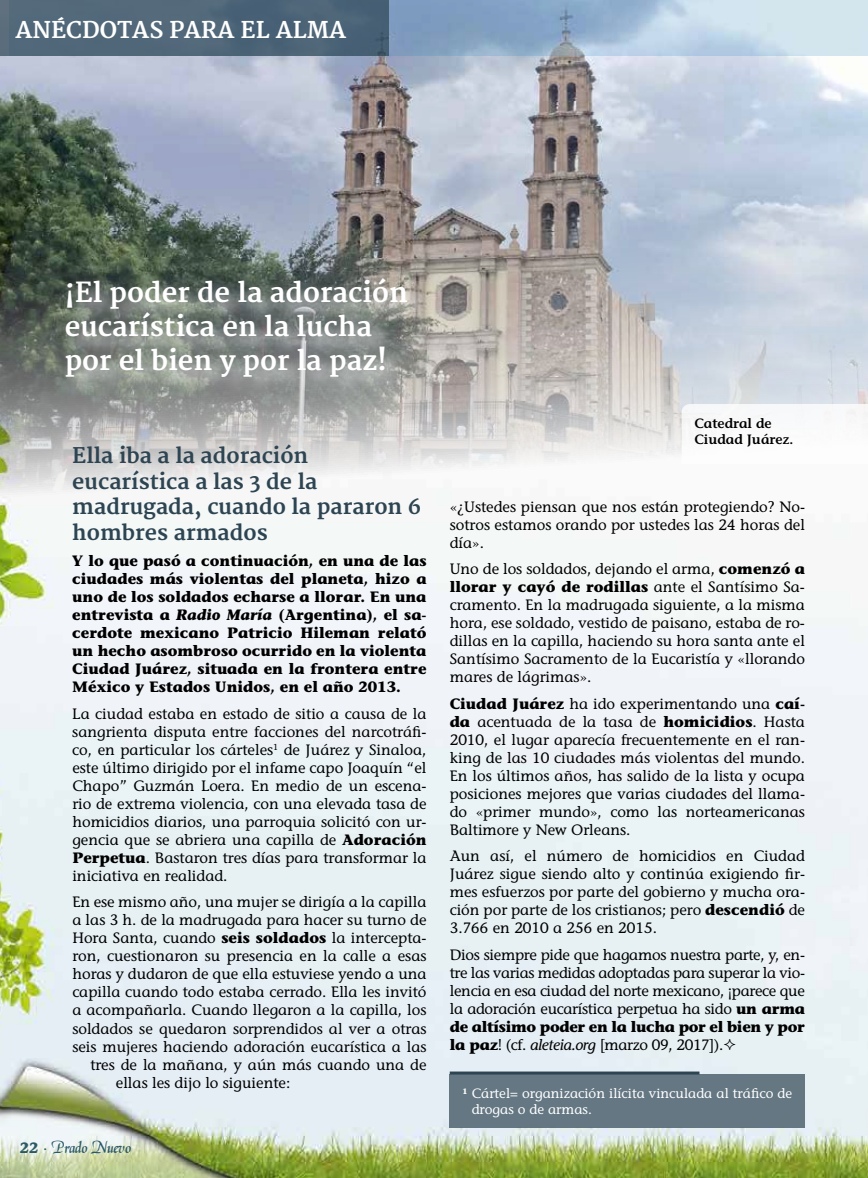
<style>
.page{position:relative;width:868px;height:1178px;background:#fff}
.page>*{position:absolute;margin:0;border:0;box-sizing:border-box;transform-origin:0 0}
.t1{font:700 27px/33.6px "Merriweather";color:#fff}
.t2{font:700 22.5px "Merriweather";color:#fff}
.t3{font:700 21px/25.5px "Merriweather";color:#2d4452}
.t4{font:18px "Daniela";color:#2b5a67}
.t5{font:500 15px/18px "Stone Informal Std";color:#000;text-align:justify}
.t6{font:700 15px/18px "Stone Informal Std";color:#000;text-align:justify}
.t7{font:500 13.5px/16.2px "Stone Informal Std";color:#fff}
.t8{font:600 13.5px/16.2px "Stone Informal Std";color:#000}
.s1{font-style:italic}
.s2{font-weight:700}
.s3{font-family:"Stone Informal Std";font-weight:700;font-size:15px}
.s4{font-family:"Stone Informal Std";font-weight:500;font-size:15px}
</style>
<div class="page">
<img style="left:0;top:502px;width:867px;height:676px">
<img style="left:0;top:55px;width:867px;height:447px">
<hr style="left:449px;top:1071px;width:250px;height:3px;background:#2d4452">
<div style="left:449px;top:1074px;width:355px;height:54px;background:#647783"></div>
<svg style="left:681px;top:404px;width:186px;height:60px"></svg>
<svg style="left:388px;top:0;width:479px;height:55px;background:#a8c0d7"></svg>
<div style="left:0;top:0;width:388px;height:55px;background:#506779"></div>
<svg style="left:61px;top:275px;width:369px;height:126px;background:#828783"></svg>
<svg style="left:724px;top:1038px;width:11px;height:12px"></svg>
<h2 class="t2" style="left:15px;top:17px;width:332px">ANÉCDOTAS PARA EL ALMA</h2>
<h1 class="t1" style="left:65px;top:277px;width:345px">¡El poder de la adoración eucarística en la lucha por el bien y por la paz!</h1>
<h3 class="t3" style="left:72px;top:444px;width:350px">Ella iba a la adoración eucarística a las 3 de la madrugada, cuando la pararon 6 hombres armados</h3>
<p class="t6" style="left:72px;top:552px;width:356px">Y lo que pasó a continuación, en una de las ciudades más violentas del planeta, hizo a uno de los soldados echarse a llorar. En una entrevista a <span class="s1">Radio María</span> (Argentina), el sa&shy;cerdote mexicano Patricio Hileman relató un hecho asombroso ocurrido en la violenta Ciudad Juárez, situada en la frontera entre México y Estados Unidos, en el año 2013.</p>
<p class="t5" style="left:72px;top:705px;width:356px">La ciudad estaba en estado de sitio a causa de la sangrienta disputa entre facciones del narcotráfi&shy;co, en particular los cárteles<sup>1</sup> de Juárez y Sinaloa, este último dirigido por el infame capo Joaquín “el Chapo” Guzmán Loera. En medio de un escena&shy;rio de extrema violencia, con una elevada tasa de homicidios diarios, una parroquia solicitó con ur&shy;gencia que se abriera una capilla de <span class="s2">Adoración Perpetua</span>. Bastaron tres días para transformar la iniciativa en realidad.</p>
<p class="t5" style="left:72px;top:893px;width:356px">En ese mismo año, una mujer se dirigía a la capilla</p>
<p class="t5" style="left:72px;top:911px;width:355px">a las 3 h. de la madrugada para hacer su turno de</p>
<p class="t5" style="left:72px;top:929px;width:355px">Hora Santa, cuando <span class="s2">seis soldados</span> la intercepta-</p>
<p class="t5" style="left:72px;top:947px;width:355px">ron, cuestionaron su presencia en la calle a esas</p>
<p class="t5" style="left:72px;top:965px;width:356px">horas y dudaron de que ella estuviese yendo a una</p>
<p class="t5" style="left:72px;top:983px;width:355px">capilla cuando todo estaba cerrado. Ella les invitó</p>
<p class="t5" style="left:72px;top:1001px;width:355px">a acompañarla. Cuando llegaron a la capilla, los</p>
<p class="t5" style="left:72px;top:1019px;width:356px">soldados se quedaron sorprendidos al ver a otras</p>
<p class="t5" style="left:72px;top:1037px;width:355px">seis mujeres haciendo adoración eucarística a las</p>
<p class="t5" style="left:90px;top:1055px;width:337px">tres de la mañana, y aún más cuando una de</p>
<p class="t5" style="left:116px;top:1073px;width:176px">ellas les dijo lo siguiente:</p>
<p class="t4" style="left:20px;top:1136px;width:113px"><span class="s3">22</span> <span class="s4">·</span> Prado Nuevo</p>
<p class="t8" style="left:694px;top:415px;width:100px">Catedral de<br>Ciudad Juárez.</p>
<p class="t5" style="left:449px;top:497px;width:357px">«¿Ustedes piensan que nos están protegiendo? No&shy;sotros estamos orando por ustedes las 24 horas del día».</p>
<p class="t5" style="left:449px;top:560px;width:357px">Uno de los soldados, dejando el arma, <span class="s2">comenzó a llorar y cayó de rodillas</span> ante el Santísimo Sa&shy;cramento. En la madrugada siguiente, a la misma hora, ese soldado, vestido de paisano, estaba de ro&shy;dillas en la capilla, haciendo su hora santa ante el Santísimo Sacramento de la Eucaristía y «llorando mares de lágrimas».</p>
<p class="t5" style="left:449px;top:694px;width:357px"><span class="s2">Ciudad Juárez</span> ha ido experimentando una <span class="s2">caí&shy;da</span> acentuada de la tasa de <span class="s2">homicidios</span>. Hasta 2010, el lugar aparecía frecuentemente en el ran&shy;king de las 10 ciudades más violentas del mundo.<br>En los últimos años, has salido de la lista y ocupa posiciones mejores que varias ciudades del llama&shy;do «primer mundo», como las norteamericanas Baltimore y New Orleans.</p>
<p class="t5" style="left:449px;top:847px;width:357px">Aun así, el número de homicidios en Ciudad Juárez sigue siendo alto y continúa exigiendo fir&shy;mes esfuerzos por parte del gobierno y mucha ora&shy;ción por parte de los cristianos; pero <span class="s2">descendió</span> de 3.766 en 2010 a 256 en 2015.</p>
<p class="t5" style="left:449px;top:945px;width:357px">Dios siempre pide que hagamos nuestra parte, y, en&shy;tre las varias medidas adoptadas para superar la vio&shy;lencia en esa ciudad del norte mexicano, ¡parece que la adoración eucarística perpetua ha sido <span class="s2">un arma de altísimo poder en la lucha por el bien y por la paz</span>! (cf. <span class="s1">aleteia.org</span> [marzo 09, 2017]).</p>
<p class="t7" style="left:471px;top:1085px;width:322px;text-indent:-9px"><sup>1</sup> Cártel= organización ilícita vinculada al tráfico de drogas o de armas.</p>
</div>
